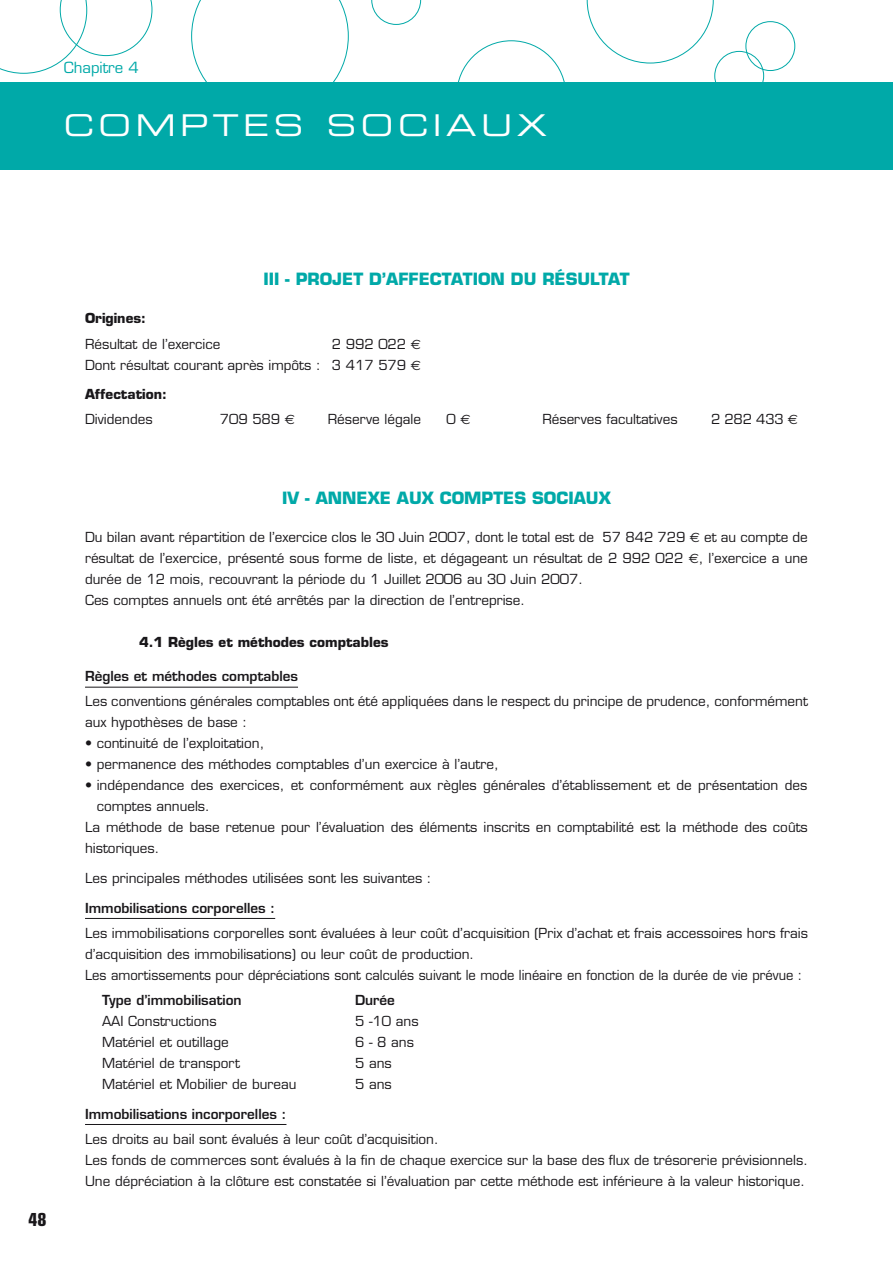
<style>
.page{position:relative;width:893px;height:1263px;background:#fff}
.page>*{position:absolute;margin:0;border:0;box-sizing:border-box;transform-origin:0 0}
.t1{font:30px "Eurostile Extended Two";letter-spacing:.15em;color:#fff}
.t2{font:700 condensed 18px "Eurostile";color:#19171a}
.t3{font:700 16.5px "Eurostile";color:#00a9a8}
.t4{font:15px "Eurostile";color:#00a9a8}
.t5{font:13.5px/21px "Eurostile";color:#19171a}
.t6{font:600 13.5px "Eurostile";color:#19171a}
.t7{font:700 13.5px "Eurostile";color:#19171a}
.s1{font-family:"Euro Sans"}
</style>
<div class="page">
<svg style="left:587px;top:0;width:127px;height:63px"></svg>
<svg style="left:0;top:0;width:152px;height:74px"></svg>
<svg style="left:191px;top:0;width:158px;height:82px"></svg>
<svg style="left:371px;top:0;width:50px;height:25px"></svg>
<div style="left:745px;top:21px;width:50px;height:50px;border:1px solid #00a9a8;border-radius:50%"></div>
<div style="left:0;top:82px;width:893px;height:88px;background:#00a9a8"></div>
<div style="left:714px;top:51px;width:50px;height:50px;border:1px solid #00a9a8;border-radius:50%"></div>
<hr style="left:85px;top:687px;width:213px;height:1px;background:#19171a">
<hr style="left:85px;top:918px;width:190px;height:1px;background:#19171a">
<hr style="left:85px;top:1124px;width:201px;height:1px;background:#19171a">
<p class="t4" style="left:64px;top:59px;width:77px">Chapitre 4</p>
<h1 class="t1" style="left:64px;top:105px;width:485px">COMPTES SOCIAUX</h1>
<h2 class="t2" style="left:28px;top:1208px;width:19px">48</h2>
<p class="t3" style="left:263px;top:269px;width:368px">III - PROJET D’AFFECTATION DU RÉSULTAT</p>
<p class="t7" style="left:85px;top:310px;width:63px">Origines:</p>
<p class="t5" style="left:85px;top:333px;width:137px">Résultat de l’exercice</p>
<p class="t5" style="left:85px;top:333px;width:338px;text-align:right">2 992 022 <span class="s1">E<br></span>Dont résultat courant après impôts : 3 417 579 <span class="s1">E</span></p>
<p class="t7" style="left:85px;top:386px;width:83px">Affectation:</p>
<p class="t5" style="left:85px;top:409px;width:69px">Dividendes</p>
<p class="t5" style="left:220px;top:409px;width:77px">709 589 <span class="s1">E</span></p>
<p class="t5" style="left:328px;top:409px;width:95px">Réserve légale</p>
<p class="t5" style="left:446px;top:409px;width:26px">0 <span class="s1">E</span></p>
<p class="t5" style="left:542px;top:409px;width:137px">Réserves facultatives</p>
<p class="t5" style="left:711px;top:409px;width:88px">2 282 433 <span class="s1">E</span></p>
<p class="t3" style="left:282px;top:488px;width:330px">IV - ANNEXE AUX COMPTES SOCIAUX</p>
<p class="t5" style="left:85px;top:527px;width:724px">Du bilan avant répartition de l’exercice clos le 30 Juin 2007, dont le total est de 57 842 729 <span class="s1">E</span> et au compte de résultat de l’exercice, présenté sous forme de liste, et dégageant un résultat de 2 992 022 <span class="s1">E</span>, l’exercice a une durée de 12 mois, recouvrant la période du 1 Juillet 2006 au 30 Juin 2007.<br>Ces comptes annuels ont été arrêtés par la direction de l’entreprise.</p>
<p class="t7" style="left:139px;top:634px;width:251px">4.1 Règles et méthodes comptables</p>
<p class="t6" style="left:85px;top:668px;width:214px">Règles et méthodes comptables</p>
<p class="t5" style="left:85px;top:691px;width:724px">Les conventions générales comptables ont été appliquées dans le respect du principe de prudence, conformément aux hypothèses de base :</p>
<p class="t5" style="left:85px;top:733px;width:181px">• continuité de l’exploitation,</p>
<p class="t5" style="left:85px;top:754px;width:415px">• permanence des méthodes comptables d’un exercice à l’autre,</p>
<p class="t5" style="left:85px;top:775px;width:724px">• indépendance des exercices, et conformément aux règles générales d’établissement et de présentation des</p>
<p class="t5" style="left:97px;top:796px;width:115px">comptes annuels.</p>
<p class="t5" style="left:85px;top:817px;width:724px">La méthode de base retenue pour l’évaluation des éléments inscrits en comptabilité est la méthode des coûts</p>
<p class="t5" style="left:85px;top:838px;width:76px">historiques.</p>
<p class="t5" style="left:85px;top:868px;width:348px">Les principales méthodes utilisées sont les suivantes :</p>
<p class="t6" style="left:85px;top:899px;width:192px">Immobilisations corporelles :</p>
<p class="t5" style="left:85px;top:922px;width:724px">Les immobilisations corporelles sont évaluées à leur coût d’acquisition (Prix d’achat et frais accessoires hors frais d’acquisition des immobilisations) ou leur coût de production.<br>Les amortissements pour dépréciations sont calculés suivant le mode linéaire en fonction de la durée de vie prévue :</p>
<p class="t6" style="left:102px;top:991px;width:141px">Type d’immobilisation</p>
<p class="t6" style="left:355px;top:991px;width:41px">Durée</p>
<p class="t5" style="left:102px;top:1010px;width:116px">AAI Constructions</p>
<p class="t5" style="left:355px;top:1010px;width:65px">5 -10 ans</p>
<p class="t5" style="left:102px;top:1032px;width:128px">Matériel et outillage</p>
<p class="t5" style="left:355px;top:1032px;width:60px">6 - 8 ans</p>
<p class="t5" style="left:102px;top:1053px;width:139px">Matériel de transport</p>
<p class="t5" style="left:355px;top:1053px;width:38px">5 ans</p>
<p class="t5" style="left:102px;top:1074px;width:196px">Matériel et Mobilier de bureau</p>
<p class="t5" style="left:355px;top:1074px;width:38px">5 ans</p>
<p class="t6" style="left:85px;top:1105px;width:203px">Immobilisations incorporelles :</p>
<p class="t5" style="left:85px;top:1128px;width:724px">Les droits au bail sont évalués à leur coût d’acquisition.<br>Les fonds de commerces sont évalués à la fin de chaque exercice sur la base des flux de trésorerie prévisionnels.<br>Une dépréciation à la clôture est constatée si l’évaluation par cette méthode est inférieure à la valeur historique.</p>
</div>
